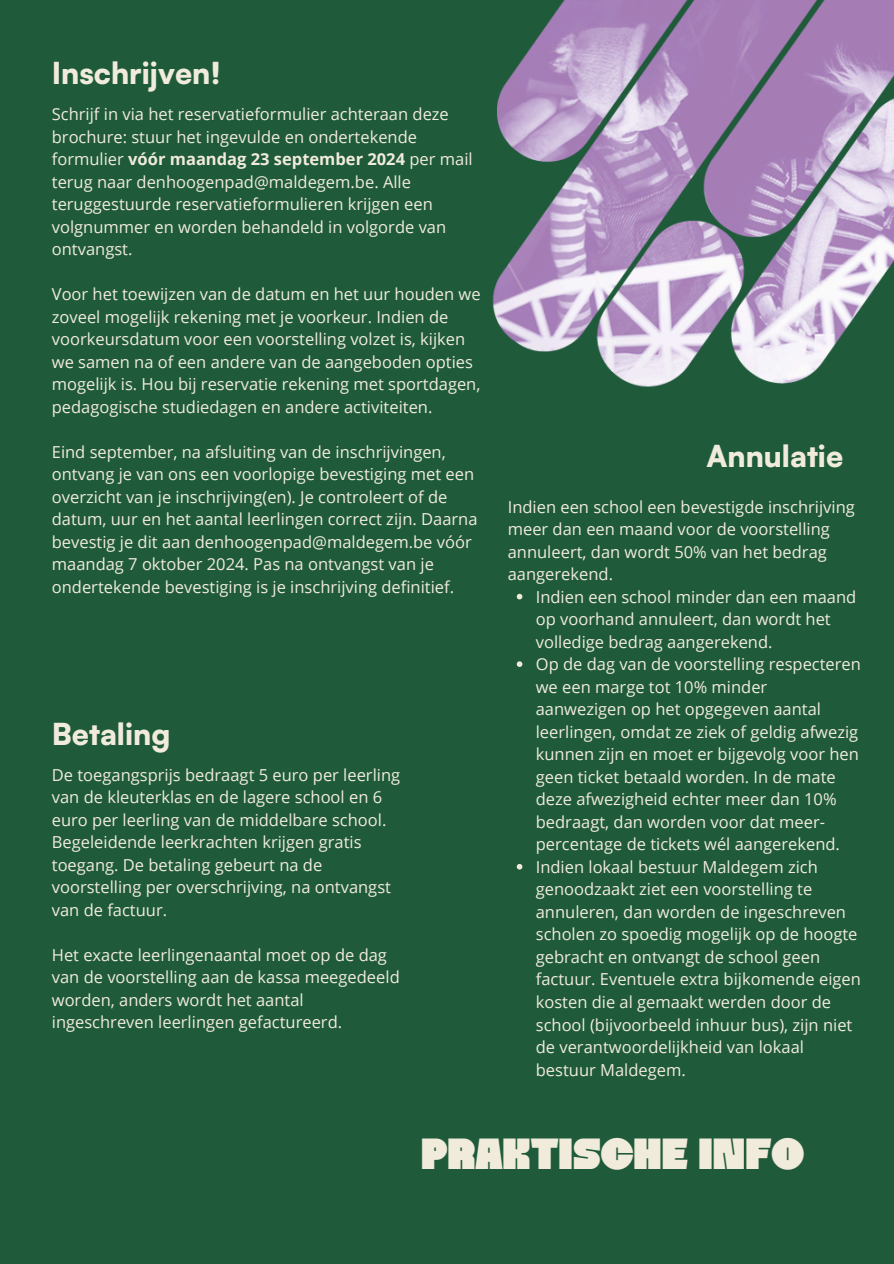
<style>
.page{position:relative;width:894px;height:1264px;background:#fff}
.page>*{position:absolute;margin:0;border:0;box-sizing:border-box;transform-origin:0 0}
.t1{font:900 43.5px "Alinsa";color:#f1ebdc}
.t2{font:900 30px "Satoshi";color:#f1ebdc}
.t3{font:16.5px/22.5px "Open Sans";color:#f1ebdc}
.s1{font-weight:700}
</style>
<div class="page">
<div style="left:0;top:0;width:893px;height:1263px;background:#1f5b3a"></div>
<img style="left:492px;top:0;width:401px;height:387px">
<svg style="left:516px;top:594px;width:6px;height:5px"></svg>
<svg style="left:516px;top:661px;width:6px;height:6px"></svg>
<svg style="left:516px;top:864px;width:6px;height:5px"></svg>
<h2 class="t2" style="left:52px;top:54px;width:171px">Inschrijven!</h2>
<h2 class="t3" style="left:52px;top:102px;width:422px">Schrijf in via het reservatieformulier achteraan deze brochure: stuur het ingevulde en ondertekende formulier <span class="s1">vóór maandag 23 september 2024</span> per mail terug naar denhoogenpad@maldegem.be. Alle teruggestuurde reservatieformulieren krijgen een volgnummer en worden behandeld in volgorde van ontvangst.</h2>
<p class="t3" style="left:52px;top:282px;width:430px">Voor het toewijzen van de datum en het uur houden we zoveel mogelijk rekening met je voorkeur. Indien de voorkeursdatum voor een voorstelling volzet is, kijken we samen na of een andere van de aangeboden opties mogelijk is. Hou bij reservatie rekening met sportdagen, pedagogische studiedagen en andere activiteiten.</p>
<p class="t3" style="left:52px;top:440px;width:427px">Eind september, na afsluiting van de inschrijvingen, ontvang je van ons een voorlopige bevestiging met een overzicht van je inschrijving(en). Je controleert of de datum, uur en het aantal leerlingen correct zijn. Daarna bevestig je dit aan denhoogenpad@maldegem.be vóór maandag 7 oktober 2024. Pas na ontvangst van je ondertekende bevestiging is je inschrijving definitief.</p>
<p class="t2" style="left:52px;top:714px;width:120px">Betaling</p>
<p class="t3" style="left:52px;top:763px;width:350px">De toegangsprijs bedraagt 5 euro per leerling van de kleuterklas en de lagere school en 6 euro per leerling van de middelbare school.<br>Begeleidende leerkrachten krijgen gratis toegang. De betaling gebeurt na de voorstelling per overschrijving, na ontvangst van de factuur.</p>
<p class="t3" style="left:52px;top:943px;width:349px">Het exacte leerlingenaantal moet op de dag van de voorstelling aan de kassa meegedeeld worden, anders wordt het aantal ingeschreven leerlingen gefactureerd.</p>
<p class="t2" style="left:706px;top:437px;width:138px">Annulatie</p>
<h2 class="t3" style="left:507px;top:495px;width:348px">Indien een school een bevestigde inschrijving meer dan een maand voor de voorstelling annuleert, dan wordt 50% van het bedrag aangerekend.</h2>
<p class="t3" style="left:535px;top:585px;width:322px">Indien een school minder dan een maand op voorhand annuleert, dan wordt het volledige bedrag aangerekend.</p>
<p class="t3" style="left:535px;top:652px;width:326px">Op de dag van de voorstelling respecteren we een marge tot 10% minder aanwezigen op het opgegeven aantal leerlingen, omdat ze ziek of geldig afwezig kunnen zijn en moet er bijgevolg voor hen geen ticket betaald worden. In de mate deze afwezigheid echter meer dan 10% bedraagt, dan worden voor dat meer&shy;percentage de tickets wél aangerekend.</p>
<h1 class="t3" style="left:535px;top:855px;width:326px">Indien lokaal bestuur Maldegem zich genoodzaakt ziet een voorstelling te annuleren, dan worden de ingeschreven scholen zo spoedig mogelijk op de hoogte gebracht en ontvangt de school geen factuur. Eventuele extra bijkomende eigen kosten die al gemaakt werden door de school (bijvoorbeeld inhuur bus), zijn niet de verantwoordelijkheid van lokaal bestuur Maldegem.</h1>
<p class="t1" style="left:421px;top:1135px;width:384px">PRAKTISCHE INFO</p>
</div>
